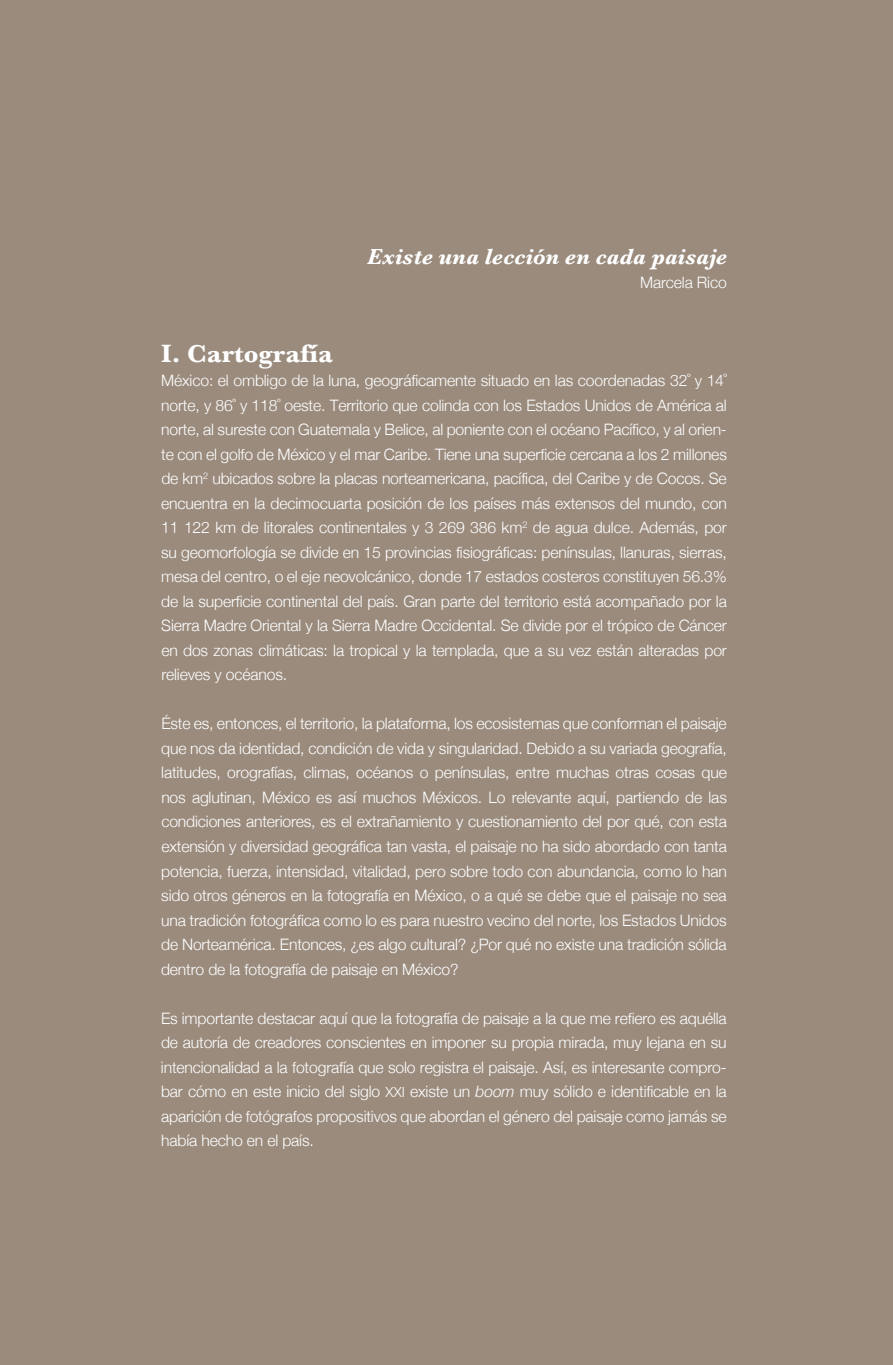
<style>
.page{position:relative;width:893px;height:1365px;background:#fff}
.page>*{position:absolute;margin:0;border:0;box-sizing:border-box;transform-origin:0 0}
.t1{font:700 26.25px "Baskerville";color:#fff}
.t2{font:italic 700 22.75px "Baskerville";color:#fff}
.t3{font:300 15.75px/24.5px "Helvetica Neue";letter-spacing:-.01em;color:#fff;text-align:justify}
.s1{color:#9a8b7d}
.s2{font-size:14px}
.s3{font-style:italic}
</style>
<div class="page">
<div style="left:0;top:0;width:893px;height:1364px;background:#9a8b7d"></div>
<h2 class="t2" style="left:367px;top:243px;width:361px">Existe una lección en cada paisaje</h2>
<p class="t3" style="left:640px;top:270px;width:88px">Marcela Rico</p>
<h1 class="t1" style="left:161px;top:337px;width:326px">I. Cartografía <span class="s1">Cartografía</span></h1>
<p class="t3" style="left:161px;top:368px;width:567px">México: el ombligo de la luna, geográficamente situado en las coordenadas 32˚ y 14˚ norte, y 86˚ y 118˚ oeste. Territorio que colinda con los Estados Unidos de América al norte, al sureste con Guatemala y Belice, al poniente con el océano Pacífico, y al orien&shy;te con el golfo de México y el mar Caribe. Tiene una superficie cercana a los 2 millones de km<sup>2</sup> ubicados sobre la placas norteamericana, pacífica, del Caribe y de Cocos. Se encuentra en la decimocuarta posición de los países más extensos del mundo, con 11 122 km de litorales continentales y 3 269 386 km<sup>2</sup> de agua dulce. Además, por su geomorfología se divide en 15 provincias fisiográficas: penínsulas, llanuras, sierras, mesa del centro, o el eje neovolcánico, donde 17 estados costeros constituyen 56.3% de la superficie continental del país. Gran parte del territorio está acompañado por la Sierra Madre Oriental y la Sierra Madre Occidental. Se divide por el trópico de Cáncer en dos zonas climáticas: la tropical y la templada, que a su vez están alteradas por relieves y océanos.</p>
<p class="t3" style="left:161px;top:711px;width:567px">Éste es, entonces, el territorio, la plataforma, los ecosistemas que conforman el paisaje que nos da identidad, condición de vida y singularidad. Debido a su variada geografía, latitudes, orografías, climas, océanos o penínsulas, entre muchas otras cosas que nos aglutinan, México es así muchos Méxicos. Lo relevante aquí, partiendo de las condiciones anteriores, es el extrañamiento y cuestionamiento del por qué, con esta extensión y diversidad geográfica tan vasta, el paisaje no ha sido abordado con tanta potencia, fuerza, intensidad, vitalidad, pero sobre todo con abundancia, como lo han sido otros géneros en la fotografía en México, o a qué se debe que el paisaje no sea una tradición fotográfica como lo es para nuestro vecino del norte, los Estados Unidos de Norteamérica. Entonces, ¿es algo cultural? ¿Por qué no existe una tradición sólida dentro de la fotografía de paisaje en México?</p>
<p class="t3" style="left:161px;top:1005px;width:567px">Es importante destacar aquí que la fotografía de paisaje a la que me refiero es aquélla de autoría de creadores conscientes en imponer su propia mirada, muy lejana en su intencionalidad a la fotografía que solo registra el paisaje. Así, es interesante compro&shy;bar cómo en este inicio del siglo <span class="s2">XXI</span> existe un <span class="s3">boom</span> muy sólido e identificable en la aparición de fotógrafos propositivos que abordan el género del paisaje como jamás se había hecho en el país.</p>
</div>
